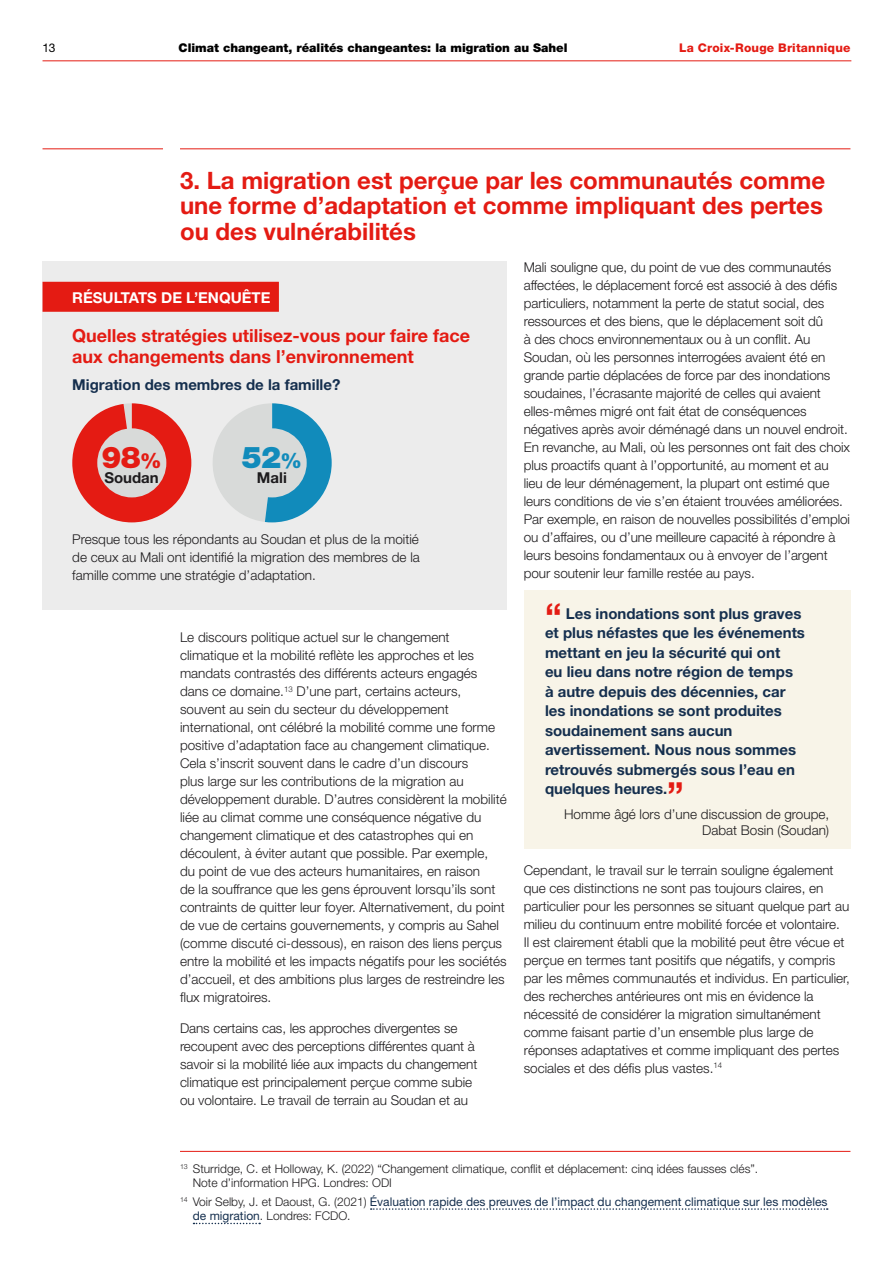
<style>
.page{position:relative;width:893px;height:1263px;background:#fff}
.page>*{position:absolute;margin:0;border:0;box-sizing:border-box;transform-origin:0 0}
.t1{font:700 36px "Helvetica Neue LT";color:#e41b13}
.t2{font:900 30px "Helvetica Neue LT";color:#e41b13}
.t3{font:900 30px "Helvetica Neue LT";color:#118bbb}
.t4{font:700 24px/25.5px "Helvetica Neue LT";color:#e41b13;text-align:justify}
.t5{font:700 18px/21.6px "Helvetica Neue LT";color:#e41b13}
.t6{font:700 15px/19.5px "Helvetica Neue LT";color:#152f4e}
.t7{font:700 15px "Helvetica Neue LT";color:#fff}
.t8{font:700 15px "Helvetica Neue LT";color:#1d1b1d}
.t9{font:300 13.5px/18px "Helvetica Neue LT";color:#1d1b1d}
.t10{font:300 12px/14.4px "Helvetica Neue LT";color:#1d1b1d}
.t11{font:12px/14.4px "Helvetica Neue LT";color:#152f4e}
.t12{font:900 12px "Helvetica Neue LT";color:#000}
.t13{font:800 12px "Helvetica Neue LT";letter-spacing:.02em;color:#e41b13}
.t14{font:12px "Helvetica Neue LT";color:#000}
.s1{font-size:21px}
.s2{font-weight:300;color:#1d1b1d}
</style>
<div class="page">
<hr style="left:43px;top:148px;width:120px;height:1px;background:#e41b13">
<hr style="left:180px;top:148px;width:670px;height:1px;background:#e41b13">
<hr style="left:43px;top:60px;width:808px;height:1px;background:#e41b13">
<div style="left:43px;top:261px;width:464px;height:349px;background:#ececec"></div>
<div style="left:43px;top:282px;width:236px;height:30px;background:#e41b13"></div>
<svg style="left:72px;top:403px;width:119px;height:119px"></svg>
<div style="left:97px;top:428px;width:69px;height:69px;background:#d8dad9;border-radius:50%"></div>
<svg style="left:213px;top:403px;width:119px;height:119px"></svg>
<div style="left:238px;top:428px;width:69px;height:69px;background:#d8dad9;border-radius:50%"></div>
<hr style="left:180px;top:1151px;width:670px;height:1px;background:#e41b13">
<svg style="left:371px;top:1208px;width:457px;height:2px"></svg>
<svg style="left:194px;top:1223px;width:66px;height:1px"></svg>
<div style="left:524px;top:591px;width:326px;height:258px;background:#f8f4e8"></div>
<p class="t14" style="left:43px;top:41px;width:14px">13</p>
<p class="t12" style="left:179px;top:41px;width:390px">Climat changeant, réalités changeantes: la migration au Sahel</p>
<p class="t13" style="left:679px;top:41px;width:173px">La Croix-Rouge Britannique</p>
<h3 class="t4" style="left:180px;top:167px;width:647px">3. La migration est perçue par les communautés comme une forme d’adaptation et comme impliquant des pertes ou des vulnérabilités</h3>
<p class="t7" style="left:72px;top:288px;width:200px">RÉSULTATS DE L’ENQUÊTE</p>
<h3 class="t5" style="left:72px;top:324px;width:399px">Quelles stratégies utilisez-vous pour faire face aux changements dans l’environnement</h3>
<p class="t6" style="left:72px;top:374px;width:270px">Migration des membres de la famille?</p>
<h2 class="t2" style="left:102px;top:439px;width:61px">98<span class="s1">%</span></h2>
<p class="t8" style="left:104px;top:468px;width:56px">Soudan</p>
<h2 class="t3" style="left:242px;top:439px;width:61px">52<span class="s1">%</span></h2>
<p class="t8" style="left:257px;top:468px;width:31px">Mali</p>
<p class="t9" style="left:72px;top:530px;width:349px;text-align:justify">Presque tous les répondants au Soudan et plus de la moitié de ceux au Mali ont identifié la migration des membres de la famille comme une stratégie d’adaptation.</p>
<p class="t9" style="left:180px;top:628px;width:328px">Le discours politique actuel sur le changement climatique et la mobilité reflète les approches et les mandats contrastés des différents acteurs engagés dans ce domaine.<sup>13</sup> D’une part, certains acteurs, souvent au sein du secteur du développement international, ont célébré la mobilité comme une forme positive d’adaptation face au changement climatique.<br>Cela s’inscrit souvent dans le cadre d’un discours<br>plus large sur les contributions de la migration au développement durable. D’autres considèrent la mobilité liée au climat comme une conséquence négative du changement climatique et des catastrophes qui en découlent, à éviter autant que possible. Par exemple,<br>du point de vue des acteurs humanitaires, en raison<br>de la souffrance que les gens éprouvent lorsqu’ils sont contraints de quitter leur foyer. Alternativement, du point de vue de certains gouvernements, y compris au Sahel (comme discuté ci-dessous), en raison des liens perçus entre la mobilité et les impacts négatifs pour les sociétés d’accueil, et des ambitions plus larges de restreindre les flux migratoires.</p>
<p class="t9" style="left:180px;top:1019px;width:299px">Dans certains cas, les approches divergentes se recoupent avec des perceptions différentes quant à savoir si la mobilité liée aux impacts du changement climatique est principalement perçue comme subie ou volontaire. Le travail de terrain au Soudan et au</p>
<p class="t9" style="left:524px;top:258px;width:328px">Mali souligne que, du point de vue des communautés affectées, le déplacement forcé est associé à des défis particuliers, notamment la perte de statut social, des ressources et des biens, que le déplacement soit dû<br>à des chocs environnementaux ou à un conflit. Au Soudan, où les personnes interrogées avaient été en grande partie déplacées de force par des inondations soudaines, l’écrasante majorité de celles qui avaient elles-mêmes migré ont fait état de conséquences négatives après avoir déménagé dans un nouvel endroit.<br>En revanche, au Mali, où les personnes ont fait des choix plus proactifs quant à l’opportunité, au moment et au lieu de leur déménagement, la plupart ont estimé que leurs conditions de vie s’en étaient trouvées améliorées.<br>Par exemple, en raison de nouvelles possibilités d’emploi ou d’affaires, ou d’une meilleure capacité à répondre à leurs besoins fondamentaux ou à envoyer de l’argent pour soutenir leur famille restée au pays.</p>
<h1 class="t1" style="left:545px;top:594px;width:18px">“</h1>
<p class="t6" style="left:545px;top:603px;width:261px;text-indent:21px">Les inondations sont plus graves et plus néfastes que les événements mettant en jeu la sécurité qui ont<br>eu lieu dans notre région de temps à autre depuis des décennies, car les inondations se sont produites soudainement sans aucun avertissement. Nous nous sommes retrouvés submergés sous l’eau en quelques heures.</p>
<h1 class="t1" style="left:667px;top:773px;width:18px">”</h1>
<p class="t9" style="left:564px;top:806px;width:267px;line-height:16.2px;text-align:right">Homme âgé lors d’une discussion de groupe,<br>Dabat Bosin (Soudan)</p>
<p class="t9" style="left:524px;top:860px;width:328px">Cependant, le travail sur le terrain souligne également que ces distinctions ne sont pas toujours claires, en particulier pour les personnes se situant quelque part au milieu du continuum entre mobilité forcée et volontaire.<br>Il est clairement établi que la mobilité peut être vécue et perçue en termes tant positifs que négatifs, y compris par les mêmes communautés et individus. En particulier, des recherches antérieures ont mis en évidence la nécessité de considérer la migration simultanément comme faisant partie d’un ensemble plus large de réponses adaptatives et comme impliquant des pertes sociales et des défis plus vastes.<sup>14</sup></p>
<p class="t10" style="left:193px;top:1161px;width:567px;text-indent:-13px"><sup>13</sup> Sturridge, C. et Holloway, K. (2022) “Changement climatique, conflit et déplacement: cinq idées fausses clés”.<br>Note d’information HPG. Londres: ODI</p>
<p class="t11" style="left:193px;top:1194px;width:636px;text-indent:-13px"><sup>14</sup> <span class="s2">Voir Selby, J. et Daoust, G. (2021)</span> Évaluation rapide des preuves de l’impact du changement climatique sur les modèles de migration<span class="s2">. Londres: FCDO.</span></p>
</div>
